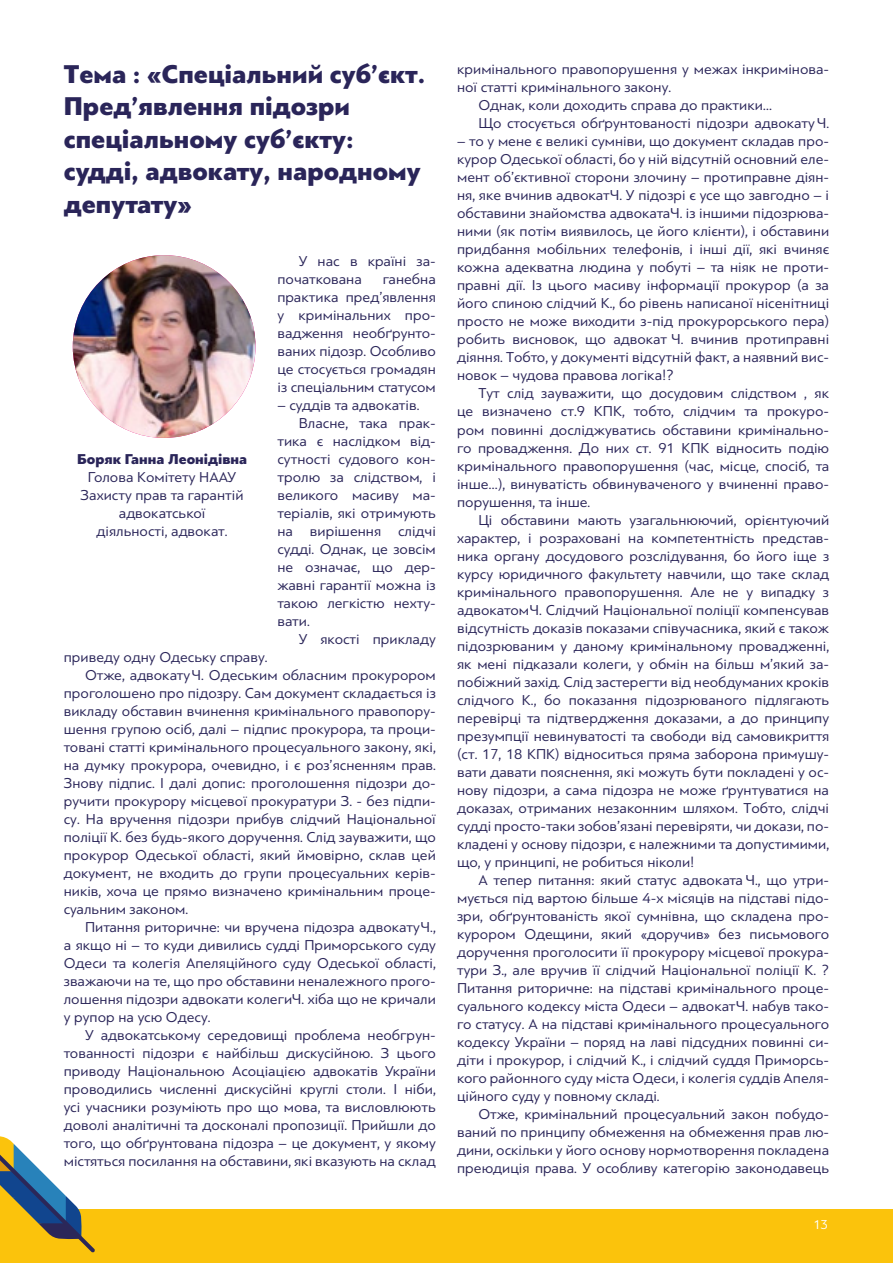
<style>
.page{position:relative;width:893px;height:1263px;background:#fff}
.page>*{position:absolute;margin:0;border:0;box-sizing:border-box;transform-origin:0 0}
.t1{font:900 27px/32.4px "PF Bague Sans Pro";color:#2a2559}
.t2{font:15px/18px "PF Bague Sans Pro";color:#2a2559;text-align:justify}
.t3{font:900 15px "PF Bague Sans Pro";color:#2a2559}
.t4{font:13.5px "PF Bague Sans Pro";color:#fff}
</style>
<div class="page">
<div style="left:0;top:1209px;width:893px;height:54px;background:#fbc30c"></div>
<svg style="left:0;top:1136px;width:95px;height:116px"></svg>
<img style="left:73px;top:255px;width:183px;height:183px;border-radius:91px">
<h1 class="t1" style="left:64px;top:59px;width:363px">Тема : «Спеціальний суб’єкт.<br>Пред’явлення підозри спеціальному суб’єкту: судді, адвокату, народному депутату»</h1>
<p class="t3" style="left:77px;top:449px;width:172px">Боряк Ганна Леонідівна</p>
<p class="t2" style="left:81px;top:468px;width:164px;text-align:center">Голова Комітету НААУ<br>Захисту прав та гарантій адвокатської<br>діяльності, адвокат.</p>
<p class="t2" style="left:277px;top:252px;width:160px;text-indent:21px">У нас в країні за&shy;початкована</p>
<p class="t2" style="left:277px;top:270px;width:160px;text-indent:105px">ганебна практика пред’явлення у кримінальних про&shy;вадження необґрунто&shy;ваних підозр. Особливо це стосується громадян із спеціальним статусом</p>
<p class="t2" style="left:277px;top:396px;width:144px">– суддів та адвокатів.</p>
<p class="t2" style="left:299px;top:414px;width:139px">Власне, така прак-</p>
<p class="t2" style="left:277px;top:432px;width:160px">тика є наслідком від-</p>
<p class="t2" style="left:277px;top:450px;width:160px">сутності судового кон-</p>
<p class="t2" style="left:277px;top:468px;width:160px">тролю за слідством, і</p>
<p class="t2" style="left:277px;top:486px;width:160px">великого масиву ма-</p>
<p class="t2" style="left:277px;top:504px;width:160px">теріалів, які отримують</p>
<p class="t2" style="left:277px;top:522px;width:160px">на вирішення слідчі</p>
<p class="t2" style="left:277px;top:540px;width:160px">судді. Однак, це зовсім</p>
<p class="t2" style="left:277px;top:558px;width:160px">не означає, що дер-</p>
<p class="t2" style="left:277px;top:576px;width:160px">жавні гарантії можна із</p>
<p class="t2" style="left:277px;top:594px;width:160px">такою легкістю нехту-</p>
<p class="t2" style="left:277px;top:612px;width:34px">вати.</p>
<p class="t2" style="left:299px;top:630px;width:139px">У якості прикладу</p>
<p class="t2" style="left:64px;top:648px;width:205px">приведу одну Одеську справу.</p>
<p class="t2" style="left:85px;top:666px;width:352px">Отже, адвокату Ч. Одеським обласним прокурором</p>
<p class="t2" style="left:64px;top:684px;width:374px">проголошено про підозру. Сам документ складається із</p>
<p class="t2" style="left:64px;top:702px;width:374px">викладу обставин вчинення кримінального правопору-</p>
<p class="t2" style="left:64px;top:720px;width:374px">шення групою осіб, далі – підпис прокурора, та проци-</p>
<p class="t2" style="left:64px;top:738px;width:374px">товані статті кримінального процесуального закону, які,</p>
<p class="t2" style="left:64px;top:756px;width:374px">на думку прокурора, очевидно, і є роз’ясненням прав.</p>
<p class="t2" style="left:64px;top:774px;width:374px">Знову підпис. І далі допис: проголошення підозри до-</p>
<p class="t2" style="left:64px;top:792px;width:374px">ручити прокурору місцевої прокуратури З. - без підпи-</p>
<p class="t2" style="left:64px;top:810px;width:374px">су. На вручення підозри прибув слідчий Національної</p>
<p class="t2" style="left:64px;top:828px;width:374px">поліції К. без будь-якого доручення. Слід зауважити, що</p>
<p class="t2" style="left:64px;top:846px;width:374px">прокурор Одеської області, який ймовірно, склав цей</p>
<p class="t2" style="left:64px;top:864px;width:374px">документ, не входить до групи процесуальних керів-</p>
<p class="t2" style="left:64px;top:882px;width:374px">ників, хоча це прямо визначено кримінальним проце-</p>
<p class="t2" style="left:64px;top:900px;width:126px">суальним законом.</p>
<p class="t2" style="left:85px;top:918px;width:352px">Питання риторичне: чи вручена підозра адвокату Ч.,</p>
<p class="t2" style="left:64px;top:936px;width:374px">а якщо ні – то куди дивились судді Приморського суду</p>
<p class="t2" style="left:64px;top:954px;width:374px">Одеси та колегія Апеляційного суду Одеської області,</p>
<p class="t2" style="left:64px;top:972px;width:374px">зважаючи на те, що про обставини неналежного прого-</p>
<p class="t2" style="left:64px;top:990px;width:374px">лошення підозри адвокати колеги Ч. хіба що не кричали</p>
<p class="t2" style="left:64px;top:1008px;width:148px">у рупор на усю Одесу.</p>
<p class="t2" style="left:85px;top:1026px;width:352px">У адвокатському середовищі проблема необгрун-</p>
<p class="t2" style="left:64px;top:1044px;width:374px">тованності підозри є найбільш дискусійною. З цього</p>
<p class="t2" style="left:64px;top:1062px;width:374px">приводу Національною Асоціацією адвокатів України</p>
<p class="t2" style="left:64px;top:1080px;width:374px">проводились численні дискусійні круглі столи. І ніби,</p>
<p class="t2" style="left:64px;top:1098px;width:374px">усі учасники розуміють про що мова, та висловлюють</p>
<p class="t2" style="left:64px;top:1116px;width:374px">доволі аналітичні та досконалі пропозиції. Прийшли до</p>
<p class="t2" style="left:64px;top:1134px;width:374px">того, що обґрунтована підозра – це документ, у якому</p>
<p class="t2" style="left:64px;top:1152px;width:374px">містяться посилання на обставини, які вказують на склад</p>
<p class="t2" style="left:457px;top:61px;width:374px">кримінального правопорушення у межах інкримінова-</p>
<p class="t2" style="left:457px;top:79px;width:216px">ної статті кримінального закону.</p>
<p class="t2" style="left:478px;top:97px;width:295px">Однак, коли доходить справа до практики…</p>
<p class="t2" style="left:478px;top:115px;width:352px">Що стосується обґрунтованості підозри адвокату Ч.</p>
<p class="t2" style="left:457px;top:133px;width:374px">– то у мене є великі сумніви, що документ складав про&shy;курор Одеської області, бо у ній відсутній основний еле&shy;мент об’єктивної сторони злочину – протиправне діян&shy;ня, яке вчинив адвокат Ч. У підозрі є усе що завгодно – і обставини знайомства адвоката Ч. із іншими підозрюва&shy;ними (як потім виявилось, це його клієнти), і обставини придбання мобільних телефонів, і інші дії, які вчиняє кожна адекватна людина у побуті – та ніяк не проти&shy;правні дії. Із цього масиву інформації прокурор (а за його спиною слідчий К., бо рівень написаної нісенітниці просто не може виходити з-під прокурорського пера) робить висновок, що адвокат Ч. вчинив протиправні діяння. Тобто, у документі відсутній факт, а наявний вис&shy;новок – чудова правова логіка!?</p>
<p class="t2" style="left:457px;top:385px;width:374px;text-indent:21px">Тут слід зауважити, що досудовим слідством , як це визначено ст.9 КПК, тобто, слідчим та прокуро&shy;ром повинні досліджуватись обставини кримінально&shy;го провадження. До них ст. 91 КПК відносить подію кримінального правопорушення (час, місце, спосіб, та інше…), винуватість обвинуваченого у вчиненні право&shy;порушення, та інше.</p>
<p class="t2" style="left:457px;top:511px;width:374px;text-indent:21px">Ці обставини мають узагальнюючий, орієнтуючий характер, і розраховані на компетентність представ&shy;ника органу досудового розслідування, бо його іще з курсу юридичного факультету навчили, що таке склад кримінального правопорушення. Але не у випадку з адвокатом Ч. Слідчий Національної поліції компенсував відсутність доказів показами співучасника, який є також підозрюваним у даному кримінальному провадженні, як мені підказали колеги, у обмін на більш м’який за&shy;побіжний захід. Слід застерегти від необдуманих кроків слідчого К., бо показання підозрюваного підлягають перевірці та підтвердження доказами, а до принципу презумпції невинуватості та свободи від самовикриття (ст. 17, 18 КПК) відноситься пряма заборона примушу&shy;вати давати пояснення, які можуть бути покладені у ос&shy;нову підозри, а сама підозра не може ґрунтуватися на доказах, отриманих незаконним шляхом. Тобто, слідчі судді просто-таки зобов’язані перевіряти, чи докази, по&shy;кладені у основу підозри, є належними та допустимими, що, у принципі, не робиться ніколи!</p>
<p class="t2" style="left:457px;top:871px;width:374px;text-indent:21px">А тепер питання: який статус адвоката Ч., що утри&shy;мується під вартою більше 4-х місяців на підставі підо&shy;зри, обґрунтованість якої сумнівна, що складена про&shy;курором Одещини, який «доручив» без письмового доручення проголосити її прокурору місцевої прокура&shy;тури З., але вручив її слідчий Національної поліції К. ?<br>Питання риторичне: на підставі кримінального проце&shy;суального кодексу міста Одеси – адвокат Ч. набув тако&shy;го статусу. А на підставі кримінального процесуального кодексу України – поряд на лаві підсудних повинні си&shy;діти і прокурор, і слідчий К., і слідчий суддя Приморсь&shy;кого районного суду міста Одеси, і колегія суддів Апеля&shy;ційного суду у повному складі.</p>
<p class="t2" style="left:457px;top:1105px;width:374px;text-indent:21px">Отже, кримінальний процесуальний закон побудо&shy;ваний по принципу обмеження на обмеження прав лю&shy;дини, оскільки у його основу нормотворення покладена преюдиція права. У особливу категорію законодавець</p>
<p class="t4" style="left:813px;top:1217px;width:16px">13</p>
</div>
